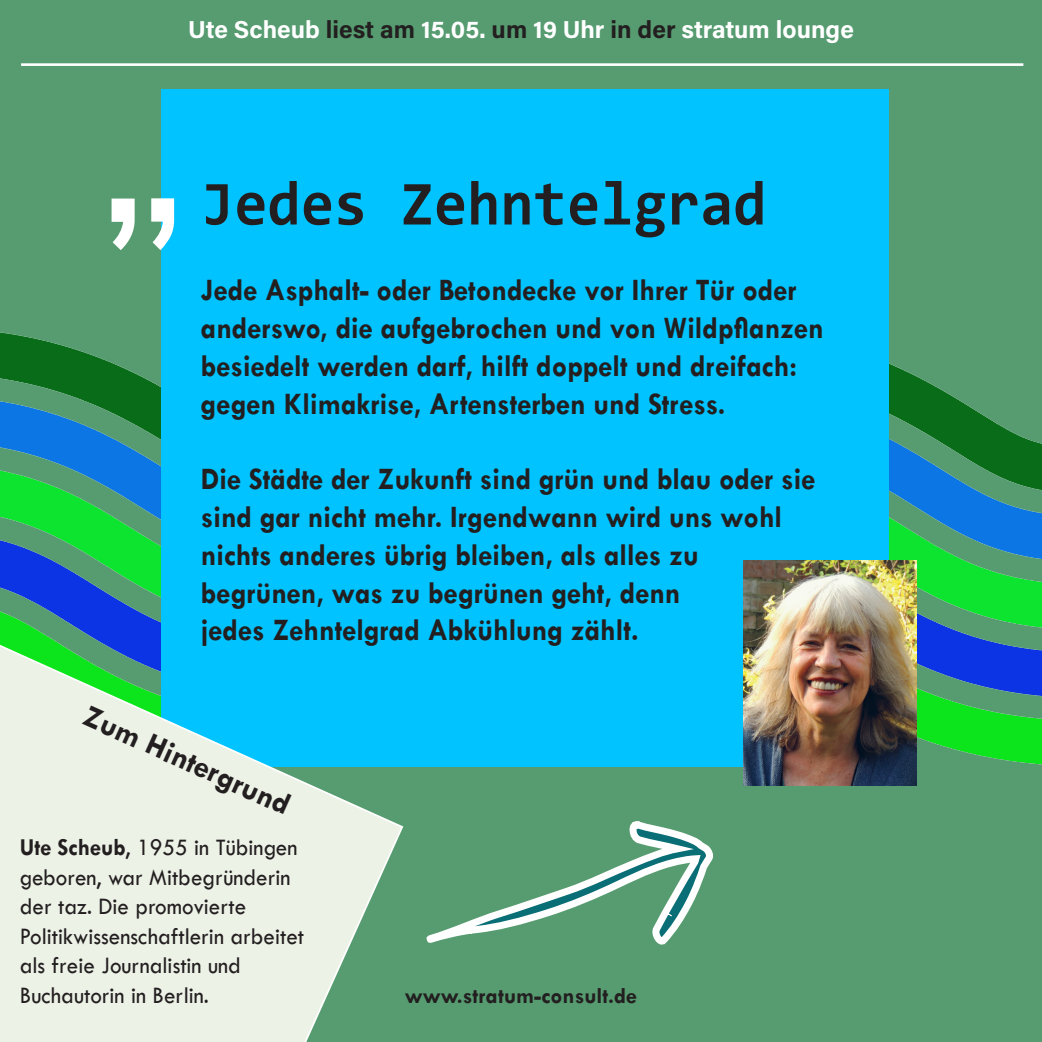
<style>
.page{position:relative;width:1042px;height:1042px;background:#569c70}
.page>*{position:absolute;margin:0;border:0;box-sizing:border-box;transform-origin:0 0}
.t1{font:210px "Tw Cen";color:#fff}
.t2{font:700 63px "Consolas";color:#231f20;scale:.96 1}
.t3{font:700 31.5px/37.8px "Tw Cen";color:#231f20;scale:.93 1}
.t4{font:700 31.5px "Tw Cen";color:#231f20}
.t5{font:24.5px/29.4px "Tw Cen";color:#231f20;scale:.94 1}
.t6{font:24.5px "Acumin Variable Concept";color:#fff}
.t7{font:700 22.75px "Tw Cen";color:#231f20}
.s1{color:#231f20}
.s2{font-weight:700}
</style>
<div class="page">
<hr style="left:21px;top:63px;width:1002px;height:3px;background:#fff">
<svg style="left:421px;top:814px;width:311px;height:134px;background:#6aa784"></svg>
<img style="left:0;top:263px;width:1042px;height:516px">
<div style="left:161px;top:89px;width:728px;height:677px;background:#00c3ff"></div>
<img style="left:743px;top:561px;width:173px;height:224px">
<svg style="left:0;top:641px;width:404px;height:401px"></svg>
<p class="t6" style="left:188px;top:12px;width:667px">Ute Scheub <span class="s1">liest am</span> 15.05. <span class="s1">um</span> 19 Uhr <span class="s1">in der</span> stratum lounge</p>
<p class="t1" style="left:102px;top:29px;width:82px">„</p>
<p class="t2" style="left:201px;top:163px;width:591px">Jedes Zehntelgrad</p>
<p class="t3" style="left:201px;top:270px;width:671px">Jede Asphalt- oder Betondecke vor Ihrer Tür oder anderswo, die aufgebrochen und von Wildpflanzen besiedelt werden darf, hilft doppelt und dreifach: gegen Klimakrise, Artensterben und Stress.</p>
<p class="t3" style="left:201px;top:459px;width:662px">Die Städte der Zukunft sind grün und blau oder sie sind gar nicht mehr. Irgendwann wird uns wohl nichts anderes übrig bleiben, als alles zu begrünen, was zu begrünen geht, denn<br>jedes Zehntelgrad Abkühlung zählt.</p>
<p class="t4" style="left:92px;top:697px;width:225px;rotate:24deg">Zum Hintergrund</p>
<p class="t5" style="left:20px;top:833px;width:304px"><span class="s2">Ute Scheub</span>, 1955 in Tübingen geboren, war Mitbegründerin der taz. Die promovierte<br>Politikwissenschaftlerin arbeitet als freie Journalistin und<br>Buchautorin in Berlin.</p>
<p class="t7" style="left:405px;top:982px;width:234px">www.stratum-consult.de</p>
</div>
